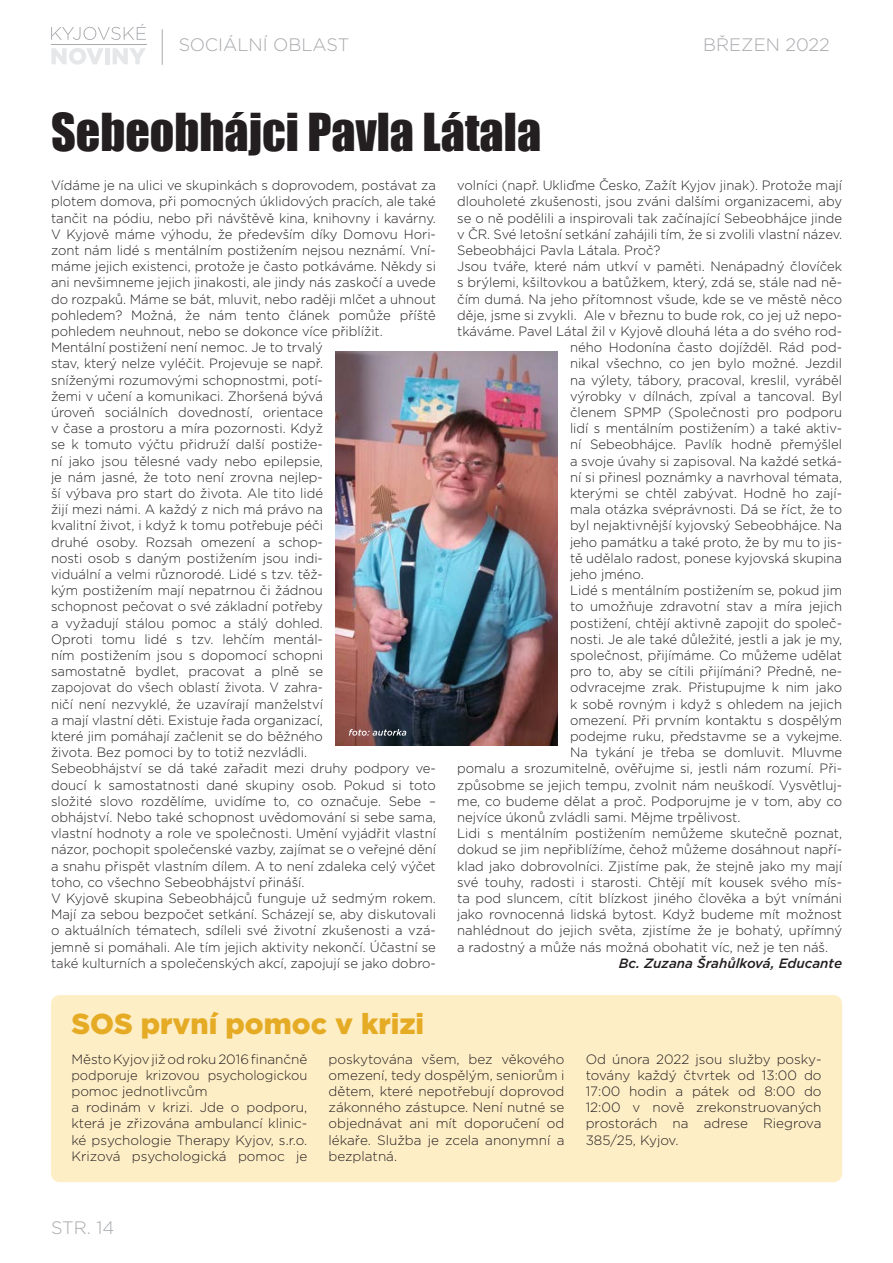
<style>
.page{position:relative;width:893px;height:1263px;background:#fff}
.page>*{position:absolute;margin:0;border:0;box-sizing:border-box;transform-origin:0 0}
.t1{font:48px "Impact";color:#231f20}
.t2{font:900 28.8px "Gotham";color:#e5ab25}
.t3{font:300 18px "Gotham";color:#a8a9ad}
.t4{font:300 13.5px/16.2px "Gotham";color:#231f20}
.t5{font:italic 500 13.5px "Gotham";color:#231f20}
</style>
<div class="page">
<hr style="left:162px;top:29px;width:1px;height:36px;background:#a8a9ad">
<svg style="left:51px;top:24px;width:95px;height:16px"></svg>
<svg style="left:51px;top:48px;width:52px;height:17px"></svg>
<div style="left:105px;top:48px;width:5px;height:16px;background:#e6e7e9"></div>
<svg style="left:113px;top:48px;width:33px;height:16px"></svg>
<hr style="left:51px;top:44px;width:95px;height:1px;background:#a8a9ad">
<div style="left:51px;top:995px;width:791px;height:187px;background:#feeec6;border-radius:9px"></div>
<img style="left:336px;top:351px;width:221px;height:394px">
<svg style="left:349px;top:729px;width:57px;height:7px"></svg>
<h3 class="t3" style="left:178px;top:34px;width:173px">SOCIÁLNÍ OBLAST</h3>
<h1 class="t1" style="left:51px;top:95px;width:492px">Sebeobhájci Pavla Látala</h1>
<h3 class="t3" style="left:703px;top:34px;width:128px">BŘEZEN 2022</h3>
<p class="t4" style="left:51px;top:177px;width:386px">Vídáme je na ulici ve skupinkách s doprovodem, postávat za plotem domova, při pomocných úklidových pracích, ale také tančit na pódiu, nebo při návštěvě kina, knihovny i kavárny.<br>V Kyjově máme výhodu, že především díky Domovu Hori&shy;zont nám lidé s mentálním postižením nejsou neznámí. Vní&shy;máme jejich existenci, protože je často potkáváme. Někdy si ani nevšimneme jejich jinakosti, ale jindy nás zaskočí a uvede do rozpaků. Máme se bát, mluvit, nebo raději mlčet a uhnout pohledem? Možná, že nám tento článek pomůže příště pohledem neuhnout, nebo se dokonce více přiblížit.<br>Mentální postižení není nemoc. Je to trvalý<br>stav, který nelze vyléčit. Projevuje se např.<br>sníženými rozumovými schopnostmi, potí-<br>žemi v učení a komunikaci. Zhoršená bývá<br>úroveň sociálních dovedností, orientace<br>v čase a prostoru a míra pozornosti. Když<br>se k tomuto výčtu přidruží další postiže-<br>ní jako jsou tělesné vady nebo epilepsie,<br>je nám jasné, že toto není zrovna nejlep-<br>ší výbava pro start do života. Ale tito lidé<br>žijí mezi námi. A každý z nich má právo na<br>kvalitní život, i když k tomu potřebuje péči<br>druhé osoby. Rozsah omezení a schop-<br>nosti osob s daným postižením jsou indi-<br>viduální a velmi různorodé. Lidé s tzv. těž-<br>kým postižením mají nepatrnou či žádnou<br>schopnost pečovat o své základní potřeby<br>a vyžadují stálou pomoc a stálý dohled.<br>Oproti tomu lidé s tzv. lehčím mentál-<br>ním postižením jsou s dopomocí schopni<br>samostatně bydlet, pracovat a plně se<br>zapojovat do všech oblastí života. V zahra-<br>ničí není nezvyklé, že uzavírají manželství<br>a mají vlastní děti. Existuje řada organizací,<br>které jim pomáhají začlenit se do běžného<br>života. Bez pomoci by to totiž nezvládli.<br>Sebeobhájství se dá také zařadit mezi druhy podpory ve&shy;doucí k samostatnosti dané skupiny osob. Pokud si toto složité slovo rozdělíme, uvidíme to, co označuje. Sebe – obhájství. Nebo také schopnost uvědomování si sebe sama, vlastní hodnoty a role ve společnosti. Umění vyjádřit vlastní názor, pochopit společenské vazby, zajímat se o veřejné dění a snahu přispět vlastním dílem. A to není zdaleka celý výčet toho, co všechno Sebeobhájství přináší.<br>V Kyjově skupina Sebeobhájců funguje už sedmým rokem.<br>Mají za sebou bezpočet setkání. Scházejí se, aby diskutovali o aktuálních tématech, sdíleli své životní zkušenosti a vzá&shy;jemně si pomáhali. Ale tím jejich aktivity nekončí. Účastní se také kulturních a společenských akcí, zapojují se jako dobro-</p>
<p class="t4" style="left:457px;top:177px;width:386px">volníci (např. Ukliďme Česko, Zažít Kyjov jinak). Protože mají</p>
<p class="t4" style="left:457px;top:193px;width:386px">dlouholeté zkušenosti, jsou zváni dalšími organizacemi, aby</p>
<p class="t4" style="left:457px;top:209px;width:386px">se o ně podělili a inspirovali tak začínající Sebeobhájce jinde</p>
<p class="t4" style="left:457px;top:226px;width:386px">v ČR. Své letošní setkání zahájili tím, že si zvolili vlastní název.</p>
<p class="t4" style="left:457px;top:242px;width:205px">Sebeobhájci Pavla Látala. Proč?</p>
<p class="t4" style="left:457px;top:258px;width:386px">Jsou tváře, které nám utkví v paměti. Nenápadný človíček</p>
<p class="t4" style="left:457px;top:274px;width:386px">s brýlemi, kšiltovkou a batůžkem, který, zdá se, stále nad ně-</p>
<p class="t4" style="left:457px;top:290px;width:386px">čím dumá. Na jeho přítomnost všude, kde se ve městě něco</p>
<p class="t4" style="left:457px;top:307px;width:386px">děje, jsme si zvykli. Ale v březnu to bude rok, co jej už nepo-</p>
<p class="t4" style="left:457px;top:323px;width:386px">tkáváme. Pavel Látal žil v Kyjově dlouhá léta a do svého rod-</p>
<p class="t4" style="left:570px;top:339px;width:274px">ného Hodonína často dojížděl. Rád pod-</p>
<p class="t4" style="left:570px;top:355px;width:274px">nikal všechno, co jen bylo možné. Jezdil</p>
<p class="t4" style="left:570px;top:371px;width:274px">na výlety, tábory, pracoval, kreslil, vyráběl</p>
<p class="t4" style="left:570px;top:388px;width:274px">výrobky v dílnách, zpíval a tancoval. Byl</p>
<p class="t4" style="left:570px;top:404px;width:274px">členem SPMP (Společnosti pro podporu</p>
<p class="t4" style="left:570px;top:420px;width:274px">lidí s mentálním postižením) a také aktiv-</p>
<p class="t4" style="left:570px;top:436px;width:274px">ní Sebeobhájce. Pavlík hodně přemýšlel</p>
<p class="t4" style="left:570px;top:452px;width:274px">a svoje úvahy si zapisoval. Na každé setká-</p>
<p class="t4" style="left:570px;top:469px;width:274px">ní si přinesl poznámky a navrhoval témata,</p>
<p class="t4" style="left:570px;top:485px;width:274px">kterými se chtěl zabývat. Hodně ho zají-</p>
<p class="t4" style="left:570px;top:501px;width:274px">mala otázka svéprávnosti. Dá se říct, že to</p>
<p class="t4" style="left:570px;top:517px;width:274px">byl nejaktivnější kyjovský Sebeobhájce. Na</p>
<p class="t4" style="left:570px;top:533px;width:274px">jeho památku a také proto, že by mu to jis-</p>
<p class="t4" style="left:570px;top:550px;width:274px">tě udělalo radost, ponese kyjovská skupina</p>
<p class="t4" style="left:570px;top:566px;width:75px">jeho jméno.</p>
<p class="t4" style="left:570px;top:582px;width:274px">Lidé s mentálním postižením se, pokud jim</p>
<p class="t4" style="left:570px;top:598px;width:274px">to umožňuje zdravotní stav a míra jejich</p>
<p class="t4" style="left:570px;top:614px;width:274px">postižení, chtějí aktivně zapojit do společ-</p>
<p class="t4" style="left:570px;top:631px;width:274px">nosti. Je ale také důležité, jestli a jak je my,</p>
<p class="t4" style="left:570px;top:647px;width:274px">společnost, přijímáme. Co můžeme udělat</p>
<p class="t4" style="left:570px;top:663px;width:274px">pro to, aby se cítili přijímáni? Předně, ne-</p>
<p class="t4" style="left:570px;top:679px;width:274px">odvracejme zrak. Přistupujme k nim jako</p>
<p class="t4" style="left:570px;top:695px;width:274px">k sobě rovným i když s ohledem na jejich</p>
<p class="t4" style="left:570px;top:712px;width:274px">omezení. Při prvním kontaktu s dospělým</p>
<p class="t4" style="left:570px;top:728px;width:274px">podejme ruku, představme se a vykejme.</p>
<p class="t4" style="left:570px;top:744px;width:274px">Na tykání je třeba se domluvit. Mluvme</p>
<p class="t4" style="left:457px;top:760px;width:386px">pomalu a srozumitelně, ověřujme si, jestli nám rozumí. Při-</p>
<p class="t4" style="left:457px;top:776px;width:386px">způsobme se jejich tempu, zvolnit nám neuškodí. Vysvětluj-</p>
<p class="t4" style="left:457px;top:793px;width:386px">me, co budeme dělat a proč. Podporujme je v tom, aby co</p>
<p class="t4" style="left:457px;top:809px;width:285px">nejvíce úkonů zvládli sami. Mějme trpělivost.</p>
<p class="t4" style="left:457px;top:825px;width:386px">Lidi s mentálním postižením nemůžeme skutečně poznat,</p>
<p class="t4" style="left:457px;top:841px;width:386px">dokud se jim nepřiblížíme, čehož můžeme dosáhnout napří-</p>
<p class="t4" style="left:457px;top:857px;width:386px">klad jako dobrovolníci. Zjistíme pak, že stejně jako my mají</p>
<p class="t4" style="left:457px;top:874px;width:386px">své touhy, radosti i starosti. Chtějí mít kousek svého mís-</p>
<p class="t4" style="left:457px;top:890px;width:386px">ta pod sluncem, cítit blízkost jiného člověka a být vnímáni</p>
<p class="t4" style="left:457px;top:906px;width:386px">jako rovnocenná lidská bytost. Když budeme mít možnost</p>
<p class="t4" style="left:457px;top:922px;width:386px">nahlédnout do jejich světa, zjistíme že je bohatý, upřímný</p>
<p class="t4" style="left:457px;top:938px;width:372px">a radostný a může nás možná obohatit víc, než je ten náš.</p>
<p class="t5" style="left:619px;top:954px;width:225px">Bc. Zuzana Šrahůlková, Educante</p>
<h2 class="t2" style="left:71px;top:1004px;width:354px">SOS první pomoc v krizi</h2>
<p class="t4" style="left:71px;top:1050px;width:237px">Město Kyjov již od roku 2016 finančně podporuje krizovou psychologickou pomoc jednotlivcům<br>a rodinám v krizi. Jde o podporu, která je zřizována ambulancí klinic&shy;ké psychologie Therapy Kyjov, s.r.o.<br>Krizová psychologická pomoc je</p>
<p class="t4" style="left:329px;top:1050px;width:237px;text-align:justify">poskytována všem, bez věkového omezení, tedy dospělým, seniorům i dětem, které nepotřebují doprovod zákonného zástupce. Není nutné se objednávat ani mít doporučení od lékaře. Služba je zcela anonymní a bezplatná.</p>
<p class="t4" style="left:586px;top:1050px;width:237px;text-align:justify">Od února 2022 jsou služby posky&shy;továny každý čtvrtek od 13:00 do 17:00 hodin a pátek od 8:00 do 12:00 v nově zrekonstruovaných prostorách na adrese Riegrova 385/25, Kyjov.</p>
<h3 class="t3" style="left:51px;top:1216px;width:65px">STR. 14</h3>
</div>
